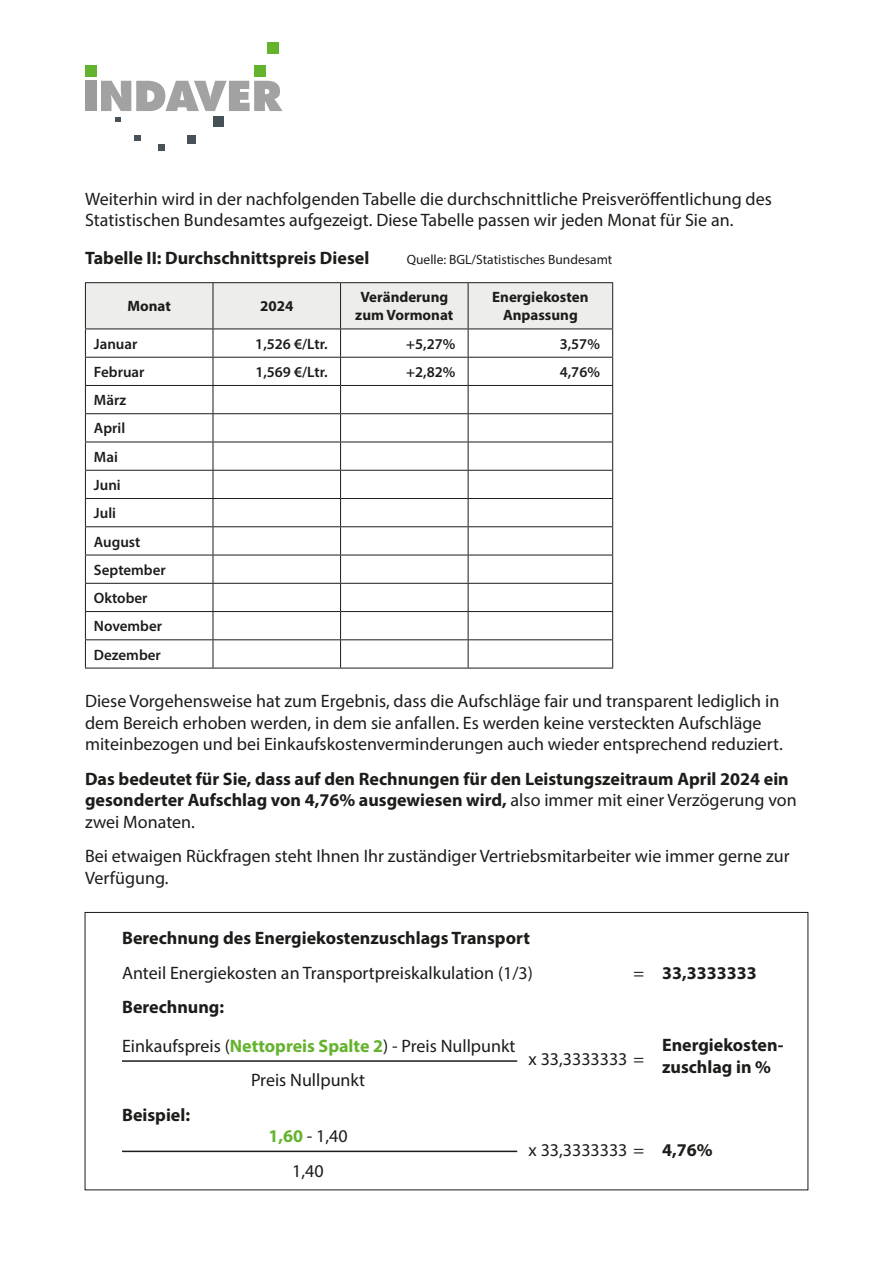
<style>
.page{position:relative;width:893px;height:1263px;background:#fff}
.page>*{position:absolute;margin:0;border:0;box-sizing:border-box;transform-origin:0 0}
.t1{font:18px/21.6px "Myriad Pro";color:#1c1c1a}
.t2{font:700 18px/21.6px "Myriad Pro";color:#1c1c1a}
.t3{font:600 15px/28.2px "Myriad Pro";color:#1c1c1a}
.t4{font:700 15px/18px "Myriad Pro";color:#1c1c1a;text-align:center}
.t5{font:13.5px "Myriad Pro";color:#1c1c1a}
.s1{font-weight:400}
.s2{font-weight:700}
.s3{font-weight:700;color:#64b32e}
</style>
<div class="page">
<div style="left:85px;top:81px;width:11px;height:30px;background:#9c9c9c"></div>
<svg style="left:101px;top:81px;width:182px;height:30px"></svg>
<div style="left:214px;top:117px;width:10px;height:10px;background:#475258"></div>
<div style="left:188px;top:135px;width:8px;height:8px;background:#475258"></div>
<div style="left:158px;top:144px;width:7px;height:7px;background:#475258"></div>
<div style="left:85px;top:66px;width:11px;height:11px;background:#64b32e"></div>
<div style="left:254px;top:66px;width:11px;height:11px;background:#64b32e"></div>
<div style="left:267px;top:43px;width:12px;height:11px;background:#64b32e"></div>
<svg style="left:134px;top:135px;width:6px;height:6px"></svg>
<svg style="left:116px;top:117px;width:5px;height:5px"></svg>
<hr style="left:468px;top:282px;width:145px;height:1px;background:#1c1c1a">
<hr style="left:85px;top:282px;width:128px;height:1px;background:#1c1c1a">
<hr style="left:213px;top:282px;width:128px;height:1px;background:#1c1c1a">
<hr style="left:341px;top:282px;width:127px;height:1px;background:#1c1c1a">
<svg style="left:85px;top:283px;width:528px;height:385px"></svg>
<hr style="left:85px;top:668px;width:128px;height:1px;background:#1c1c1a">
<hr style="left:213px;top:668px;width:128px;height:1px;background:#1c1c1a">
<hr style="left:341px;top:668px;width:127px;height:1px;background:#1c1c1a">
<hr style="left:468px;top:668px;width:145px;height:1px;background:#1c1c1a">
<hr style="left:122px;top:1060px;width:395px;height:2px;background:#1c1c1a">
<hr style="left:122px;top:1150px;width:395px;height:2px;background:#1c1c1a">
<p class="t1" style="left:85px;top:188px;width:688px">Weiterhin wird in der nachfolgenden Tabelle die durchschnittliche Preisveröffentlichung des<br>Statistischen Bundesamtes aufgezeigt. Diese Tabelle passen wir jeden Monat für Sie an.</p>
<p class="t2" style="left:85px;top:246px;width:286px">Tabelle II: Durchschnittspreis Diesel</p>
<p class="t5" style="left:407px;top:251px;width:207px">Quelle: BGL/Statistisches Bundesamt</p>
<p class="t4" style="left:127px;top:297px;width:45px">Monat</p>
<p class="t4" style="left:260px;top:297px;width:35px">2024</p>
<p class="t4" style="left:355px;top:288px;width:100px">Veränderung zum Vormonat</p>
<p class="t4" style="left:492px;top:288px;width:98px">Energiekosten<br>Anpassung</p>
<p class="t3" style="left:94px;top:329px;width:45px">Januar</p>
<p class="t3" style="left:255px;top:329px;width:74px">1,526 €/Ltr.</p>
<p class="t3" style="left:406px;top:329px;width:51px">+5,27%</p>
<p class="t3" style="left:560px;top:329px;width:42px">3,57%</p>
<p class="t3" style="left:94px;top:357px;width:52px">Februar</p>
<p class="t3" style="left:255px;top:357px;width:74px">1,569 €/Ltr.</p>
<p class="t3" style="left:406px;top:357px;width:51px">+2,82%</p>
<p class="t3" style="left:560px;top:357px;width:42px">4,76%</p>
<p class="t3" style="left:94px;top:386px;width:73px">März<br>April<br>Mai<br>Juni<br>Juli<br>August<br>September<br>Oktober<br>November<br>Dezember</p>
<p class="t1" style="left:85px;top:690px;width:699px">Diese Vorgehensweise hat zum Ergebnis, dass die Aufschläge fair und transparent lediglich in dem Bereich erhoben werden, in dem sie anfallen. Es werden keine versteckten Aufschläge miteinbezogen und bei Einkaufskostenverminderungen auch wieder entsprechend reduziert.</p>
<p class="t2" style="left:85px;top:767px;width:713px">Das bedeutet für Sie, dass auf den Rechnungen für den Leistungszeitraum April 2024 ein gesonderter Aufschlag von 4,76% ausgewiesen wird, <span class="s1">also immer mit einer Verzögerung von zwei Monaten.</span></p>
<p class="t1" style="left:85px;top:845px;width:706px">Bei etwaigen Rückfragen steht Ihnen Ihr zuständiger Vertriebsmitarbeiter wie immer gerne zur<br>Verfügung.</p>
<p class="t2" style="left:122px;top:927px;width:409px">Berechnung des Energiekostenzuschlags Transport</p>
<p class="t1" style="left:122px;top:962px;width:412px">Anteil Energiekosten an Transportpreiskalkulation (1/3)</p>
<p class="t2" style="left:634px;top:961px;width:125px"><span class="s1">=</span> 33,3333333</p>
<p class="t1" style="left:122px;top:987px;width:395px;line-height:38.7px"><span class="s2">Berechnung:<br></span>Einkaufspreis (<span class="s3">Nettopreis Spalte 2</span>) - Preis Nullpunkt</p>
<p class="t1" style="left:529px;top:1048px;width:117px">x 33,3333333 =</p>
<p class="t2" style="left:662px;top:1034px;width:123px">Energiekosten&shy;zuschlag in %</p>
<p class="t1" style="left:251px;top:1069px;width:115px">Preis Nullpunkt</p>
<p class="t2" style="left:122px;top:1103px;width:70px">Beispiel:</p>
<p class="t1" style="left:268px;top:1125px;width:81px"><span class="s3">1,60</span> - 1,40</p>
<p class="t1" style="left:292px;top:1159px;width:33px">1,40</p>
<p class="t1" style="left:529px;top:1138px;width:185px">x 33,3333333 = <span class="s2">4,76%</span></p>
</div>
